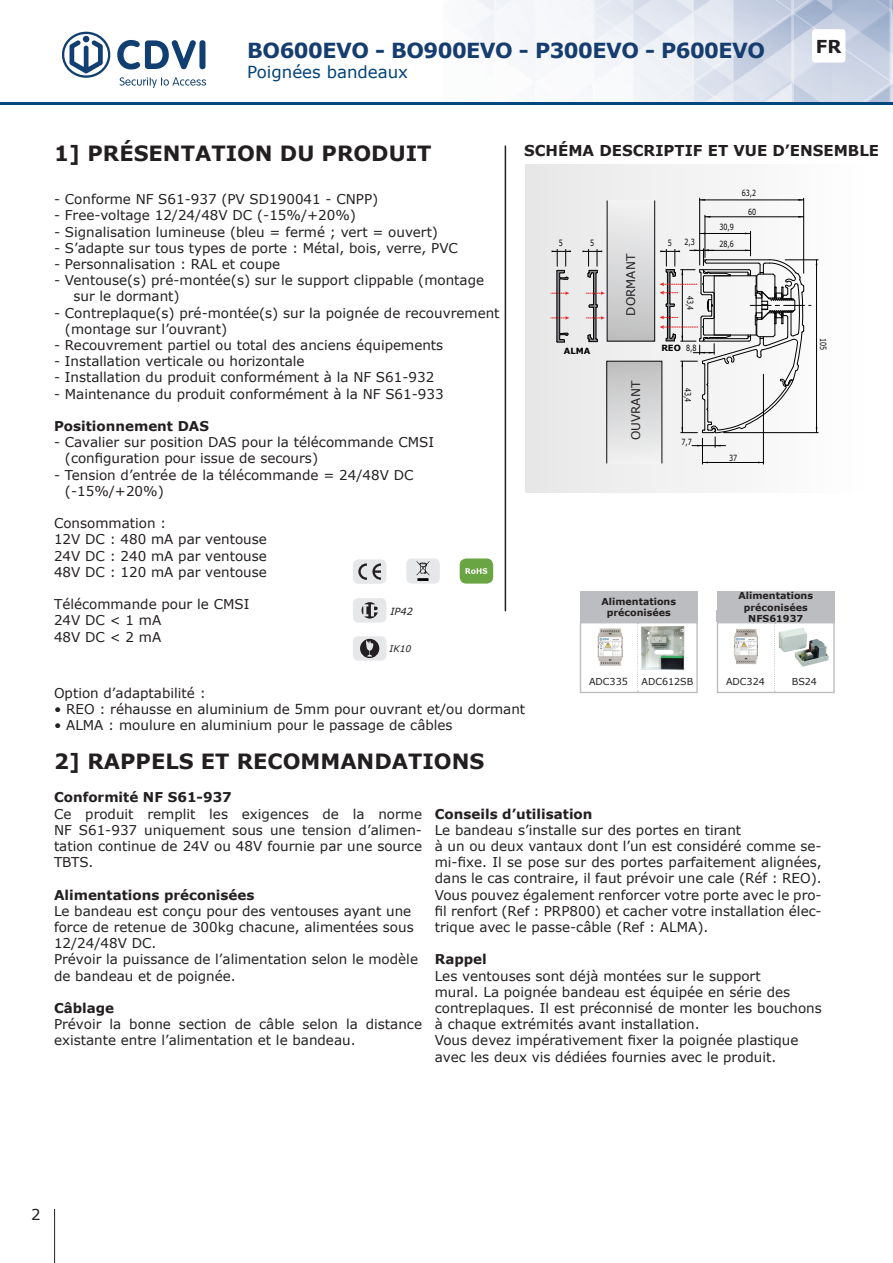
<style>
.page{position:relative;width:893px;height:1263px;background:#fff}
.page>*{position:absolute;margin:0;border:0;box-sizing:border-box;transform-origin:0 0}
.t1{font:700 21px "Verdana";color:#231f20}
.t2{font:700 20.7px "Verdana";letter-spacing:-.025em;color:#163d6f}
.t3{font:700 17.85px "Verdana";color:#231f20}
.t4{font:16.65px "Verdana";color:#004279}
.t5{font:700 15px "Verdana";color:#231f20}
.t6{font:15px "Verdana";color:#231f20}
.t7{font:13.5px/16.2px "Verdana";color:#231f20}
.t8{font:700 13.5px "Verdana";color:#231f20}
.t9{font:12px "Verdana";color:#231f20}
.t10{font:italic 9.9px "Verdana";color:#231f20}
.t11{font:700 9.6px/11.4px "Verdana";color:#231f20;text-align:center}
.t12{font:9.6px "Verdana";color:#231f20}
.t13{font:italic 9.15px "Verdana";color:#231f20}
.t14{font:8.4px "Verdana";color:#000;scale:.75 1}
.t15{font:700 8.4px "Verdana";color:#000}
</style>
<div class="page">
<img style="left:466px;top:0;width:427px;height:102px">
<svg style="left:62px;top:32px;width:49px;height:46px"></svg>
<svg style="left:120px;top:77px;width:86px;height:11px"></svg>
<svg style="left:117px;top:40px;width:79px;height:29px"></svg>
<div style="left:199px;top:40px;width:6px;height:29px;background:#113f71;border-radius:3px"></div>
<hr style="left:0;top:102px;width:893px;height:3px;background:#00467e">
<div style="left:812px;top:29px;width:33px;height:34px;background:#fff;border-radius:3px"></div>
<hr style="left:54px;top:1209px;width:1px;height:54px;background:#231f20">
<div style="left:353px;top:559px;width:33px;height:25px;background:#e6e7e9;border-radius:6px"></div>
<svg style="left:358px;top:563px;width:23px;height:17px"></svg>
<div style="left:406px;top:558px;width:34px;height:26px;background:#e6e7e9;border-radius:6px"></div>
<svg style="left:416px;top:561px;width:14px;height:20px"></svg>
<div style="left:460px;top:558px;width:33px;height:26px;background:#69a643;border-radius:7px"></div>
<svg style="left:465px;top:568px;width:22px;height:6px"></svg>
<div style="left:353px;top:598px;width:33px;height:24px;background:#e6e7e9;border-radius:6px"></div>
<svg style="left:362px;top:602px;width:16px;height:16px"></svg>
<div style="left:353px;top:636px;width:33px;height:25px;background:#e6e7e9;border-radius:5px"></div>
<svg style="left:360px;top:639px;width:19px;height:19px"></svg>
<svg style="left:717px;top:591px;width:118px;height:101px"></svg>
<img style="left:779px;top:627px;width:50px;height:40px">
<div style="left:525px;top:165px;width:339px;height:327px;background:linear-gradient(to right,#e6e6e6,#fcfcfc)"></div>
<hr style="left:705px;top:215px;width:1px;height:42px;background:#000">
<hr style="left:705px;top:217px;width:99px;height:1px;background:#000">
<hr style="left:803px;top:198px;width:1px;height:75px;background:#000">
<hr style="left:699px;top:198px;width:1px;height:67px;background:#000">
<hr style="left:700px;top:200px;width:104px;height:1px;background:#000">
<hr style="left:785px;top:260px;width:33px;height:1px;background:#000">
<hr style="left:723px;top:432px;width:95px;height:1px;background:#000">
<div style="left:607px;top:200px;width:48px;height:141px;background:linear-gradient(to bottom,#f2f2f3,#bfbfc0)"></div>
<div style="left:607px;top:361px;width:55px;height:102px;background:linear-gradient(to bottom,#bebfbf,#f0f1f2)"></div>
<div style="left:607px;top:200px;width:48px;height:141px;border:1px solid #0e0b10"></div>
<div style="left:606px;top:361px;width:56px;height:103px;border:1px solid #0e0b10"></div>
<svg style="left:659px;top:231px;width:158px;height:233px"></svg>
<svg style="left:582px;top:249px;width:23px;height:93px;background:#c8c5c6"></svg>
<svg style="left:551px;top:249px;width:20px;height:94px;background:#c0bdbe"></svg>
<hr style="left:505px;top:146px;width:1px;height:465px;background:#231f20">
<img style="left:732px;top:626px;width:29px;height:42px">
<svg style="left:580px;top:591px;width:118px;height:101px"></svg>
<img style="left:589px;top:617px;width:39px;height:57px">
<img style="left:639px;top:625px;width:50px;height:46px">
<h2 class="t2" style="left:247px;top:36px;width:519px">BO600EVO - BO900EVO - P300EVO - P600EVO</h2>
<h3 class="t3" style="left:816px;top:34px;width:27px">FR</h3>
<p class="t4" style="left:247px;top:60px;width:162px">Poignées bandeaux</p>
<h1 class="t1" style="left:54px;top:138px;width:379px">1] PRÉSENTATION DU PRODUIT</h1>
<p class="t7" style="left:54px;top:191px;width:326px">- Conforme NF S61-937 (PV SD190041 - CNPP)</p>
<p class="t7" style="left:54px;top:207px;width:304px">- Free-voltage 12/24/48V DC (-15%/+20%)</p>
<p class="t7" style="left:54px;top:223px;width:386px">- Signalisation lumineuse (bleu = fermé ; vert = ouvert)</p>
<p class="t7" style="left:54px;top:240px;width:405px">- S’adapte sur tous types de porte : Métal, bois, verre, PVC</p>
<p class="t7" style="left:54px;top:256px;width:228px">- Personnalisation : RAL et coupe</p>
<p class="t7" style="left:73px;top:272px;width:412px;text-indent:-19px">- Ventouse(s) pré-montée(s) sur le support clippable (montage sur le dormant)</p>
<p class="t7" style="left:65px;top:304px;width:436px;text-indent:-11px">- Contreplaque(s) pré-montée(s) sur la poignée de recouvrement (montage sur l’ouvrant)</p>
<p class="t7" style="left:54px;top:337px;width:391px">- Recouvrement partiel ou total des anciens équipements</p>
<p class="t7" style="left:54px;top:353px;width:252px">- Installation verticale ou horizontale</p>
<p class="t7" style="left:54px;top:369px;width:382px">- Installation du produit conformément à la NF S61-932</p>
<p class="t7" style="left:54px;top:385px;width:391px">- Maintenance du produit conformément à la NF S61-933</p>
<p class="t8" style="left:54px;top:417px;width:156px">Positionnement DAS</p>
<p class="t7" style="left:65px;top:434px;width:371px;text-indent:-11px">- Cavalier sur position DAS pour la télécommande CMSI (configuration pour issue de secours)</p>
<p class="t7" style="left:65px;top:466px;width:350px;text-indent:-11px">- Tension d’entrée de la télécommande = 24/48V DC (-15%/+20%)</p>
<p class="t7" style="left:54px;top:515px;width:214px">Consommation :<br>12V DC : 480 mA par ventouse<br>24V DC : 240 mA par ventouse<br>48V DC : 120 mA par ventouse</p>
<p class="t7" style="left:54px;top:596px;width:197px">Télécommande pour le CMSI<br>24V DC &lt; 1 mA<br>48V DC &lt; 2 mA</p>
<p class="t10" style="left:390px;top:604px;width:24px">IP42</p>
<p class="t13" style="left:390px;top:642px;width:23px">IK10</p>
<p class="t5" style="left:524px;top:140px;width:357px">SCHÉMA DESCRIPTIF ET VUE D’ENSEMBLE</p>
<p class="t14" style="left:742px;top:188px;width:21px">63,2</p>
<p class="t14" style="left:719px;top:222px;width:21px">30,9</p>
<p class="t14" style="left:684px;top:237px;width:15px">2,3</p>
<p class="t14" style="left:719px;top:238px;width:21px">28,6</p>
<p class="t14" style="left:559px;top:238px;width:7px">5</p>
<p class="t14" style="left:590px;top:238px;width:7px">5</p>
<p class="t14" style="left:668px;top:238px;width:7px">5</p>
<p class="t9" style="left:622px;top:315px;width:63px;rotate:-90deg">DORMANT</p>
<p class="t14" style="left:696px;top:296px;width:21px;rotate:90deg">43,4</p>
<p class="t14" style="left:686px;top:342px;width:15px">8,8</p>
<p class="t15" style="left:564px;top:345px;width:28px">ALMA</p>
<p class="t15" style="left:661px;top:343px;width:21px">REO</p>
<p class="t9" style="left:628px;top:440px;width:61px;rotate:-90deg">OUVRANT</p>
<p class="t14" style="left:693px;top:388px;width:21px;rotate:90deg">43,4</p>
<p class="t14" style="left:681px;top:436px;width:15px">7,7</p>
<p class="t14" style="left:729px;top:452px;width:12px">37</p>
<p class="t14" style="left:748px;top:206px;width:12px">60</p>
<p class="t14" style="left:828px;top:338px;width:18px;rotate:90deg">105</p>
<p class="t11" style="left:601px;top:595px;width:76px">Alimentations préconisées</p>
<p class="t11" style="left:738px;top:590px;width:76px">Alimentations préconisées<br>NFS61937</p>
<p class="t7" style="left:54px;top:685px;width:153px">Option d’adaptabilité :</p>
<p class="t7" style="left:54px;top:701px;width:473px">• REO : réhausse en aluminium de 5mm pour ouvrant et/ou dormant</p>
<p class="t7" style="left:54px;top:717px;width:400px">• ALMA : moulure en aluminium pour le passage de câbles</p>
<h1 class="t1" style="left:54px;top:746px;width:432px">2] RAPPELS ET RECOMMANDATIONS</h1>
<p class="t12" style="left:589px;top:675px;width:40px">ADC335</p>
<p class="t12" style="left:641px;top:674px;width:53px">ADC612SB</p>
<p class="t12" style="left:726px;top:675px;width:40px">ADC324</p>
<p class="t12" style="left:792px;top:674px;width:27px">BS24</p>
<p class="t8" style="left:54px;top:788px;width:179px">Conformité NF S61-937</p>
<p class="t7" style="left:54px;top:805px;width:370px;text-align:justify">Ce produit remplit les exigences de la norme NF S61-937 uniquement sous une tension d’alimen&shy;tation continue de 24V ou 48V fournie par une source TBTS.</p>
<p class="t8" style="left:54px;top:885px;width:202px">Alimentations préconisées</p>
<p class="t7" style="left:54px;top:903px;width:366px">Le bandeau est conçu pour des ventouses ayant une force de retenue de 300kg chacune, alimentées sous 12/24/48V DC.<br>Prévoir la puissance de l’alimentation selon le modèle de bandeau et de poignée.</p>
<p class="t8" style="left:54px;top:998px;width:62px">Câblage</p>
<p class="t7" style="left:54px;top:1016px;width:370px">Prévoir la bonne section de câble selon la distance existante entre l’alimentation et le bandeau.</p>
<p class="t8" style="left:435px;top:804px;width:159px">Conseils d’utilisation</p>
<p class="t7" style="left:435px;top:822px;width:388px">Le bandeau s’installe sur des portes en tirant<br>à un ou deux vantaux dont l’un est considéré comme se&shy;mi-fixe. Il se pose sur des portes parfaitement alignées, dans le cas contraire, il faut prévoir une cale (Réf : REO).<br>Vous pouvez également renforcer votre porte avec le pro&shy;fil renfort (Ref : PRP800) et cacher votre installation élec&shy;trique avec le passe-câble (Ref : ALMA).</p>
<p class="t8" style="left:435px;top:950px;width:54px">Rappel</p>
<p class="t7" style="left:435px;top:967px;width:388px">Les ventouses sont déjà montées sur le support<br>mural. La poignée bandeau est équipée en série des contreplaques. Il est préconnisé de monter les bouchons à chaque extrémités avant installation.<br>Vous devez impérativement fixer la poignée plastique avec les deux vis dédiées fournies avec le produit.</p>
<p class="t6" style="left:31px;top:1205px;width:11px">2</p>
</div>
